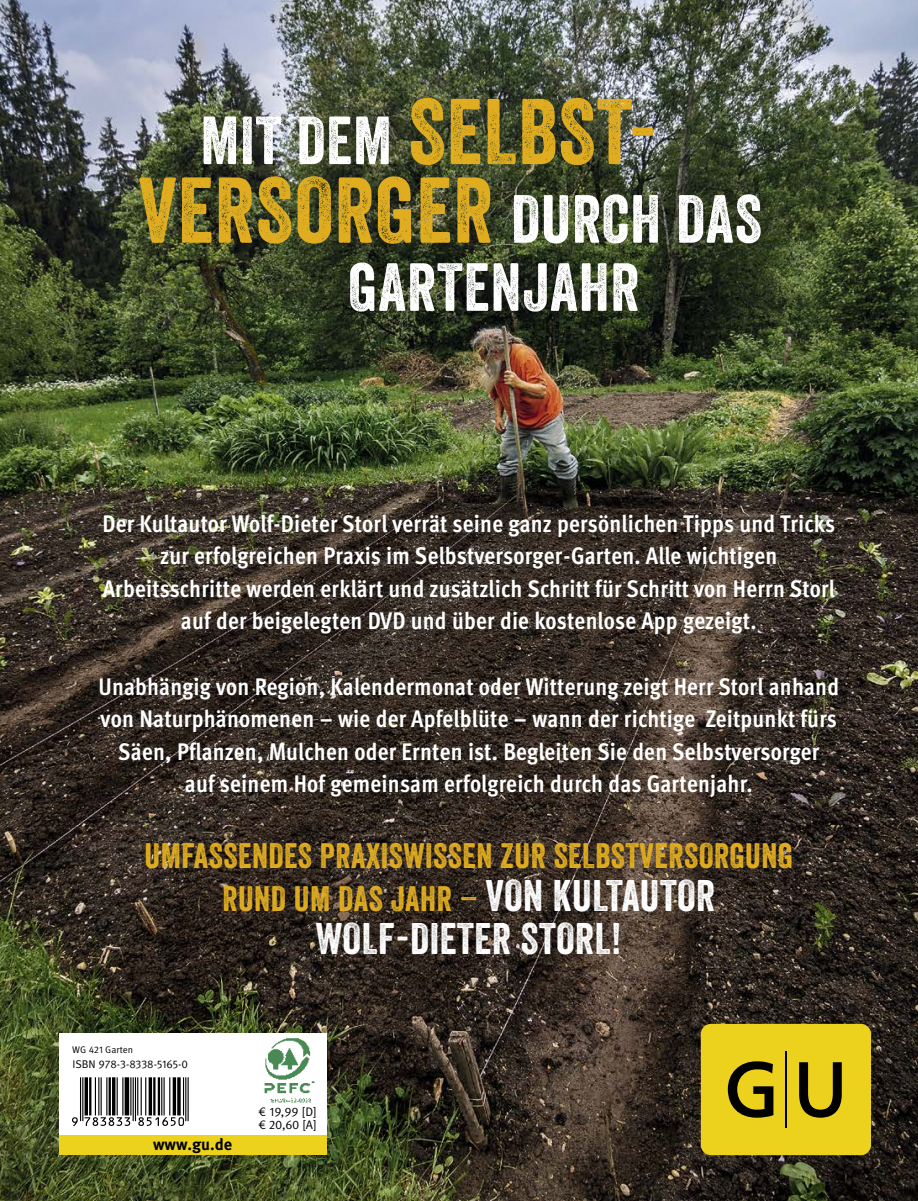
<style>
.page{position:relative;width:918px;height:1201px;background:#fff}
.page>*{position:absolute;margin:0;border:0;box-sizing:border-box;transform-origin:0 0}
.t1{font:90.12px/78.6px "Veneer";letter-spacing:.015em;color:#e0ad20;text-align:center}
.t2{font:65.8px "Veneer";letter-spacing:.015em;color:#fff}
.t3{font:42.88px "Veneer";letter-spacing:.015em;color:#fff}
.t4{font:34.3px/42.9px "Veneer";letter-spacing:.015em;color:#e0ad20;text-align:center}
.t5{font:700 23.97px/32.6px "Meta Cond OT";letter-spacing:.01em;color:#fff;text-align:center}
.t6{font:700 16.28px "Meta OT";color:#000}
.t7{font:12.42px/13.7px "Meta OT Norm";letter-spacing:-.015em;color:#000}
.t8{font:11.2px "Meta OT Norm";letter-spacing:-.01em;color:#000}
.t9{font:9.62px "Meta OT Norm";letter-spacing:-.005em;color:#000}
.s1{font-size:65.8px;color:#fff}
.s2{font-size:42.88px;color:#fff}
</style>
<div class="page">
<img style="left:0;top:0;width:918px;height:1200px">
<div style="left:59px;top:1033px;width:267px;height:122px;background:#fff"></div>
<div style="left:59px;top:1135px;width:267px;height:20px;background:#ecd21c"></div>
<div style="left:701px;top:1023px;width:170px;height:132px;background:#ecd21c;border-radius:10px"></div>
<svg style="left:728px;top:1061px;width:45px;height:56px"></svg>
<svg style="left:799px;top:1062px;width:43px;height:55px"></svg>
<hr style="left:785px;top:1051px;width:2px;height:77px;background:#000">
<img style="left:264px;top:1038px;width:50px;height:64px">
<hr style="left:187px;top:1077px;width:2px;height:44px;background:#000">
<hr style="left:185px;top:1077px;width:1px;height:44px;background:#000">
<hr style="left:183px;top:1077px;width:1px;height:38px;background:#000">
<svg style="left:177px;top:1077px;width:4px;height:38px"></svg>
<hr style="left:173px;top:1077px;width:3px;height:38px;background:#000">
<hr style="left:169px;top:1077px;width:1px;height:38px;background:#000">
<hr style="left:163px;top:1077px;width:2px;height:38px;background:#000">
<hr style="left:161px;top:1077px;width:1px;height:38px;background:#000">
<hr style="left:158px;top:1077px;width:2px;height:38px;background:#000">
<hr style="left:153px;top:1077px;width:2px;height:38px;background:#000">
<hr style="left:149px;top:1077px;width:3px;height:38px;background:#000">
<hr style="left:145px;top:1077px;width:1px;height:38px;background:#000">
<hr style="left:141px;top:1077px;width:1px;height:38px;background:#000">
<hr style="left:137px;top:1077px;width:1px;height:38px;background:#000">
<hr style="left:135px;top:1077px;width:1px;height:44px;background:#000">
<hr style="left:133px;top:1077px;width:1px;height:44px;background:#000">
<hr style="left:130px;top:1077px;width:1px;height:38px;background:#000">
<hr style="left:125px;top:1077px;width:4px;height:38px;background:#000">
<hr style="left:122px;top:1077px;width:1px;height:38px;background:#000">
<hr style="left:117px;top:1077px;width:1px;height:38px;background:#000">
<hr style="left:112px;top:1077px;width:3px;height:38px;background:#000">
<hr style="left:109px;top:1077px;width:2px;height:38px;background:#000">
<hr style="left:106px;top:1077px;width:1px;height:38px;background:#000">
<hr style="left:101px;top:1077px;width:1px;height:38px;background:#000">
<hr style="left:98px;top:1077px;width:1px;height:38px;background:#000">
<hr style="left:95px;top:1077px;width:1px;height:38px;background:#000">
<hr style="left:89px;top:1077px;width:2px;height:38px;background:#000">
<hr style="left:85px;top:1077px;width:3px;height:38px;background:#000">
<hr style="left:82px;top:1077px;width:1px;height:44px;background:#000">
<hr style="left:80px;top:1077px;width:1px;height:44px;background:#000">
<svg style="left:72px;top:1117px;width:112px;height:8px"></svg>
<p class="t1" style="left:139px;top:92px;width:624px"><span class="s1">MIT DEM</span> SELBST-<br>VERSORGER <span class="s1">DURCH DAS</span></p>
<p class="t2" style="left:348px;top:247px;width:292px">GARTENJAHR</p>
<p class="t5" style="left:102px;top:507px;width:734px">Der Kultautor Wolf-Dieter Storl verrät seine ganz persönlichen Tipps und Tricks zur erfolgreichen Praxis im Selbstversorger-Garten. Alle wichtigen Arbeitsschritte werden erklärt und zusätzlich Schritt für Schritt von Herrn Storl auf der beigelegten DVD und über die kostenlose App gezeigt.</p>
<p class="t5" style="left:98px;top:670px;width:742px">Unabhängig von Region, Kalendermonat oder Witterung zeigt Herr Storl anhand von Naturphänomenen – wie der Apfelblüte – wann der richtige Zeitpunkt fürs Säen, Pflanzen, Mulchen oder Ernten ist. Begleiten Sie den Selbstversorger<br>auf seinem Hof gemeinsam erfolgreich durch das Gartenjahr.</p>
<p class="t4" style="left:144px;top:834px;width:650px">UMFASSENDES PRAXISWISSEN ZUR SELBSTVERSORGUNG<br>RUND UM DAS JAHR – <span class="s2">VON KULTAUTOR</span></p>
<p class="t3" style="left:316px;top:912px;width:307px">WOLF-DIETER STORL!</p>
<p class="t9" style="left:72px;top:1043px;width:62px">WG 421 Garten</p>
<p class="t8" style="left:72px;top:1057px;width:117px">ISBN 978-3-8338-5165-0</p>
<p class="t6" style="left:153px;top:1133px;width:81px">www.gu.de</p>
<p class="t7" style="left:258px;top:1104px;width:60px">€ 19,99 [D] € 20,60 [A]</p>
</div>
